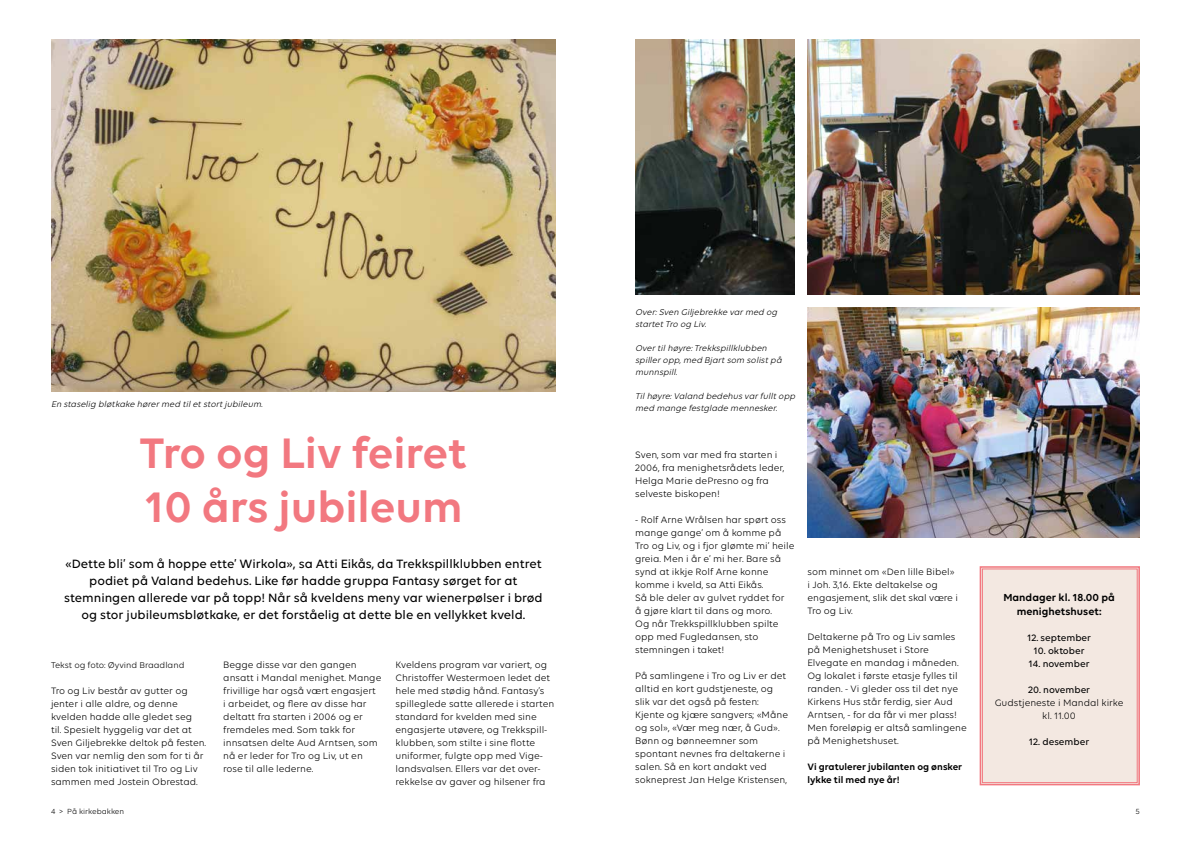
<style>
.page{position:relative;width:1191px;height:842px;background:#fff}
.page>*{position:absolute;margin:0;border:0;box-sizing:border-box;transform-origin:0 0}
.t1{font:600 46px/54px "Volte";color:#f27880}
.t2{font:500 13px/17px "Volte";color:#000;text-align:center}
.t3{font:600 11px/14px "Volte";color:#000;text-align:center}
.t4{font:10px/13px "Volte";color:#000}
.t5{font:500 10px "Volte";color:#000}
.t6{font:600 10px/13px "Volte";color:#000}
.t7{font:italic 9px/12px "Volte";color:#000}
.t8{font:9px "Volte";color:#000}
.t9{font:8px "Volte";color:#000}
</style>
<div class="page">
<img style="left:51px;top:40px;width:505px;height:352px">
<img style="left:635px;top:40px;width:159px;height:255px">
<img style="left:807px;top:40px;width:333px;height:255px">
<img style="left:807px;top:308px;width:333px;height:229px">
<div style="left:979px;top:566px;width:161px;height:220px;background:#f3e8e1"></div>
<div style="left:982px;top:569px;width:155px;height:214px;border:1px solid #f27880"></div>
<p class="t7" style="left:51px;top:398px;width:215px">En staselig bløtkake hørermed tiletstortjubileum.</p>
<h1 class="t1" style="left:140px;top:425px;width:329px">Tro og Liv feiret<br>10 års jubileum</h1>
<p class="t2" style="left:64px;top:555px;width:480px">«Dette bli’ som å hoppe ette’ Wirkola», sa Atti Eikås, da Trekkspillklubben entret podiet på Valand bedehus. Like før hadde gruppa Fantasy sørget for at stemningen allerede var på topp! Når så kveldens meny var wienerpølser i brød og stor jubileumsbløtkake, er det forståelig at dette ble en vellykket kveld.</p>
<p class="t8" style="left:51px;top:660px;width:135px">Tekst og foto: Øyvind Braadland</p>
<p class="t4" style="left:51px;top:684px;width:157px">Tro og Liv består av gutter og jenter i alle aldre, og denne kvelden hadde alle gledet seg<br>til. Spesielt hyggelig var det at<br>Sven Giljebrekke deltok på festen.<br>Sven var nemlig den som for ti år siden tok initiativet til Tro og Liv sammen med Jostein Obrestad.</p>
<p class="t4" style="left:223px;top:658px;width:160px">Begge disse var den gangen ansatt i Mandal menighet. Mange frivillige har også vært engasjert<br>i arbeidet, og flere av disse har deltatt fra starten i 2006 og er fremdeles med. Som takk for innsatsen delte Aud Arntsen, som nå er leder for Tro og Liv, ut en rose til alle lederne.</p>
<p class="t4" style="left:395px;top:658px;width:160px">Kveldens program var variert, og Christoffer Westermoen ledet det hele med stødig hånd. Fantasy’s spilleglede satte allerede i starten standard for kvelden med sine engasjerte utøvere, og Trekkspill&shy;klubben, som stilte i sine flotte uniformer, fulgte opp med Vige&shy;landsvalsen. Ellers var det over&shy;rekkelse av gaver og hilsener fra</p>
<p class="t7" style="left:635px;top:306px;width:146px">Over:Sven Giljebrekke varmed og startetTro og Liv.</p>
<p class="t7" style="left:635px;top:342px;width:150px">Overtilhøyre:Trekkspillklubben spilleropp,med Bjartsom solistpå munnspill.</p>
<p class="t7" style="left:635px;top:390px;width:164px">Tilhøyre:Valand bedehus varfulltopp med mange festglade mennesker.</p>
<p class="t4" style="left:635px;top:448px;width:151px">Sven, som var med fra starten i<br>2006, fra menighetsrådets leder,<br>Helga Marie dePresno og fra selveste biskopen!</p>
<p class="t4" style="left:635px;top:513px;width:161px">- Rolf Arne Wrålsen har spørt oss mange gange’ om å komme på<br>Tro og Liv, og i fjor glømte mi’ heile greia. Men i år e’ mi her. Bare så synd at ikkje Rolf Arne konne komme i kveld, sa Atti Eikås.<br>Så ble deler av gulvet ryddet for<br>å gjøre klart til dans og moro.<br>Og når Trekkspillklubben spilte opp med Fugledansen, sto stemningen i taket!</p>
<p class="t4" style="left:635px;top:669px;width:154px">På samlingene i Tro og Liv er det alltid en kort gudstjeneste, og slik var det også på festen:<br>Kjente og kjære sangvers; «Måne og sol», «Vær meg nær, å Gud».<br>Bønn og bønneemner som spontant nevnes fra deltakerne i salen. Så en kort andakt ved sokneprest Jan Helge Kristensen,</p>
<p class="t4" style="left:807px;top:565px;width:152px">som minnet om «Den lille Bibel» i Joh. 3,16. Ekte deltakelse og engasjement, slik det skal være i<br>Tro og Liv.</p>
<p class="t4" style="left:807px;top:630px;width:161px">Deltakerne på Tro og Liv samles på Menighetshuset i Store<br>Elvegate en mandag i måneden.<br>Og lokalet i første etasje fylles til randen. - Vi gleder oss til det nye<br>Kirkens Hus står ferdig, sier Aud<br>Arntsen, - for da får vi mer plass!<br>Men foreløpig er altså samlingene på Menighetshuset.</p>
<p class="t6" style="left:807px;top:760px;width:156px">Vi gratulerer jubilanten og ønsker lykke til med nye år!</p>
<p class="t3" style="left:1003px;top:591px;width:113px">Mandager kl. 18.00 på menighetshuset:</p>
<p class="t5" style="left:1027px;top:632px;width:65px">12. september</p>
<p class="t5" style="left:1033px;top:645px;width:53px">10. oktober</p>
<p class="t5" style="left:1028px;top:658px;width:62px">14. november</p>
<p class="t5" style="left:1028px;top:684px;width:64px">20. november</p>
<p class="t4" style="left:994px;top:696px;width:130px;text-align:center">Gudstjeneste i Mandal kirke kl. 11.00</p>
<p class="t5" style="left:1029px;top:736px;width:62px">12. desember</p>
<p class="t9" style="left:51px;top:807px;width:75px">4 &gt; På kirkebakken</p>
<p class="t9" style="left:1135px;top:807px;width:6px">5</p>
</div>
